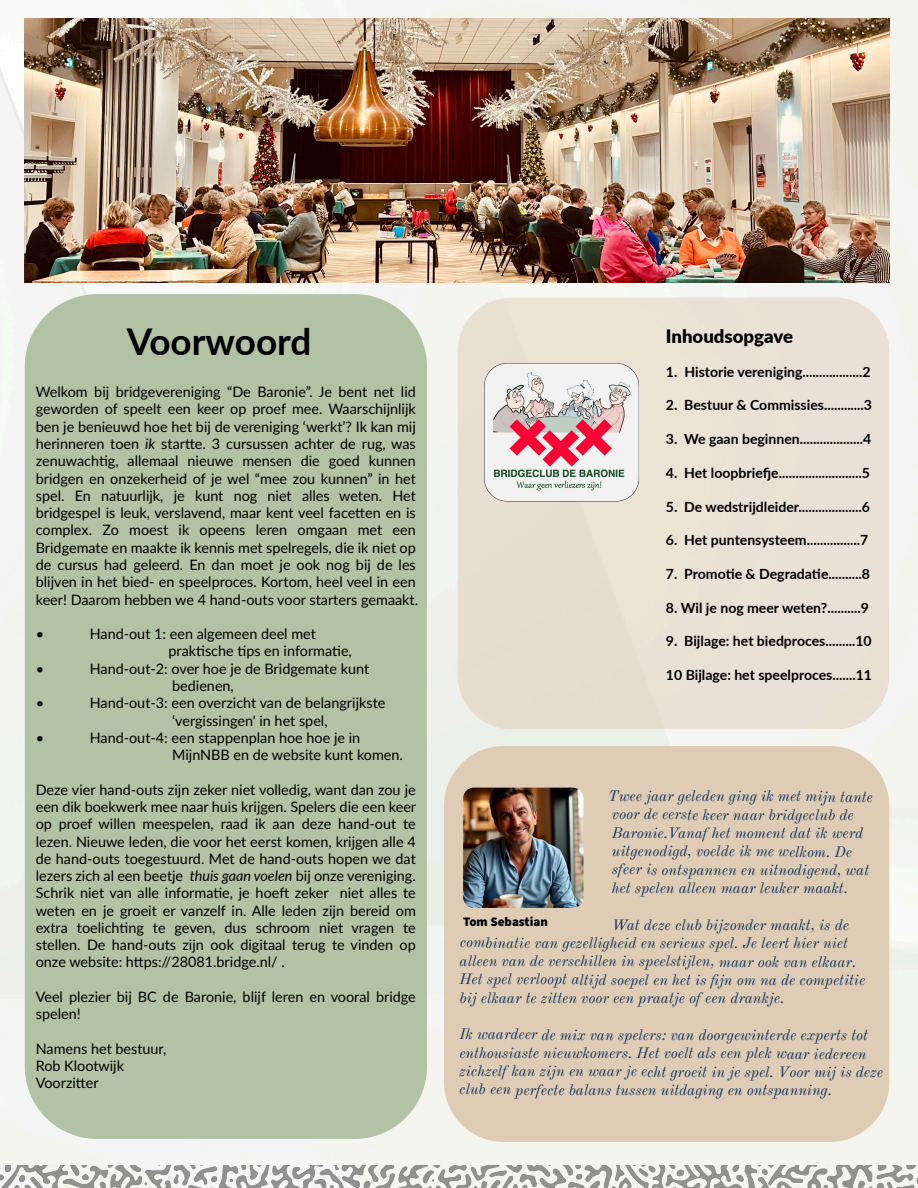
<style>
.page{position:relative;width:918px;height:1188px;background:#fff}
.page>*{position:absolute;margin:0;border:0;box-sizing:border-box;transform-origin:0 0}
.t1{font:700 36.9px "Lato";color:#000}
.t2{font:900 18.45px "Lato";color:#000}
.t3{font:italic 15.15px/18.3px "Old Standard TT";letter-spacing:-.005em;color:#12345e}
.t4{font:14.4px/17.2px "Lato";color:#000}
.t5{font:700 14.1px "Lato";color:#000}
.t6{font:900 12.9px "Source Sans Pro";color:#000}
.s1{font-style:italic}
</style>
<div class="page">
<img style="left:0;top:0;width:918px;height:1165px">
<div style="left:25px;top:294px;width:402px;height:845px;background:#b1c2a5"></div>
<div style="left:458px;top:298px;width:431px;height:431px;background:#eae0d5"></div>
<img style="left:0;top:1165px;width:918px;height:23px">
<img style="left:25px;top:19px;width:864px;height:263px">
<div style="left:444px;top:746px;width:445px;height:396px;background:#dfccb5"></div>
<img style="left:463px;top:788px;width:120px;height:120px">
<img style="left:485px;top:364px;width:154px;height:149px">
<h1 class="t1" style="left:127px;top:315px;width:186px">Voorwoord</h1>
<p class="t4" style="left:36px;top:383px;width:384px">Welkom bij bridgevereniging “De Baronie”. Je bent net lid geworden of speelt een keer op proef mee. Waarschijnlijk ben je benieuwd hoe het bij de vereniging ‘werkt’? Ik kan mij herinneren toen <span class="s1">ik</span> startte. 3 cursussen achter de rug, was zenuwachtig, allemaal nieuwe mensen die goed kunnen bridgen en onzekerheid of je wel “mee zou kunnen” in het spel. En natuurlijk, je kunt nog niet alles weten. Het bridgespel is leuk, verslavend, maar kent veel facetten en is complex. Zo moest ik opeens leren omgaan met een Bridgemate en maakte ik kennis met spelregels, die ik niet op de cursus had geleerd. En dan moet je ook nog bij de les blijven in het bied- en speelproces. Kortom, heel veel in een keer! Daarom hebben we 4 hand-outs voor starters gemaakt.</p>
<p class="t4" style="left:36px;top:625px;width:10px">•</p>
<p class="t4" style="left:169px;top:625px;width:185px;text-indent:-79px">Hand-out 1: een algemeen deel met praktische tips en informatie,</p>
<p class="t4" style="left:36px;top:659px;width:10px">•</p>
<p class="t4" style="left:172px;top:659px;width:198px;text-indent:-82px">Hand-out-2: over hoe je de Bridgemate kunt bedienen,</p>
<p class="t4" style="left:36px;top:694px;width:10px">•</p>
<p class="t4" style="left:172px;top:694px;width:215px;text-indent:-82px">Hand-out-3: een overzicht van de belangrijkste ‘vergissingen' in het spel,</p>
<p class="t4" style="left:36px;top:728px;width:10px">•</p>
<p class="t4" style="left:172px;top:728px;width:232px;text-indent:-82px">Hand-out-4: een stappenplan hoe hoe je in<br>MijnNBB en de website kunt komen.</p>
<p class="t4" style="left:36px;top:780px;width:382px;text-align:justify">Deze vier hand-outs zijn zeker niet volledig, want dan zou je een dik boekwerk mee naar huis krijgen. Spelers die een keer op proef willen meespelen, raad ik aan deze hand-out te lezen. Nieuwe leden, die voor het eerst komen, krijgen alle 4 de hand-outs toegestuurd. Met de hand-outs hopen we dat lezers zich al een beetje <span class="s1">thuis gaan voelen</span> bij onze vereniging.<br>Schrik niet van alle informatie, je hoeft zeker niet alles te weten en je groeit er vanzelf in. Alle leden zijn bereid om extra toelichting te geven, dus schroom niet vragen te stellen. De hand-outs zijn ook digitaal terug te vinden op onze website: https://28081.bridge.nl/ .</p>
<p class="t4" style="left:36px;top:988px;width:382px">Veel plezier bij BC de Baronie, blijf leren en vooral bridge spelen!</p>
<p class="t4" style="left:36px;top:1039px;width:132px">Namens het bestuur,<br>Rob Klootwijk<br>Voorzitter</p>
<p class="t2" style="left:666px;top:322px;width:129px">Inhoudsopgave</p>
<p class="t5" style="left:666px;top:361px;width:206px">1. Historie vereniging..................2</p>
<p class="t5" style="left:666px;top:395px;width:208px">2. Bestuur &amp; Commissies............3</p>
<p class="t5" style="left:666px;top:429px;width:207px">3. We gaan beginnen...................4</p>
<p class="t5" style="left:666px;top:462px;width:206px">4. Het loopbriefje.........................5</p>
<p class="t5" style="left:666px;top:496px;width:206px">5. De wedstrijdleider...................6</p>
<p class="t5" style="left:666px;top:530px;width:204px">6. Het puntensysteem................7</p>
<p class="t5" style="left:666px;top:564px;width:206px">7. Promotie &amp; Degradatie..........8</p>
<p class="t5" style="left:666px;top:597px;width:204px">8. Wil je nog meer weten?..........9</p>
<p class="t5" style="left:666px;top:631px;width:207px">9. Bijlage: het biedproces.........10</p>
<p class="t5" style="left:666px;top:665px;width:208px">10 Bijlage: het speelproces.......11</p>
<p class="t3" style="left:608px;top:786px;width:266px">Twee jaar geleden ging ik met mijn tante voor de eerste keer naar bridgeclub de Baronie.Vanaf het moment dat ik werd uitgenodigd, voelde ik me welkom. De sfeer is ontspannen en uitnodigend, wat het spelen alleen maar leuker maakt.</p>
<p class="t3" style="left:460px;top:915px;width:407px;text-indent:152px">Wat deze club bijzonder maakt, is de combinatie van gezelligheid en serieus spel. Je leert hier niet alleen van de verschillen in speelstijlen, maar ook van elkaar.<br>Het spel verloopt altijd soepel en het is fijn om na de competitie bij elkaar te zitten voor een praatje of een drankje.</p>
<p class="t3" style="left:459px;top:1025px;width:425px">Ik waardeer de mix van spelers: van doorgewinterde experts tot enthousiaste nieuwkomers. Het voelt als een plek waar iedereen zichzelf kan zijn en waar je echt groeit in je spel. Voor mij is deze club een perfecte balans tussen uitdaging en ontspanning.</p>
<p class="t6" style="left:463px;top:912px;width:86px">Tom Sebastian</p>
</div>
